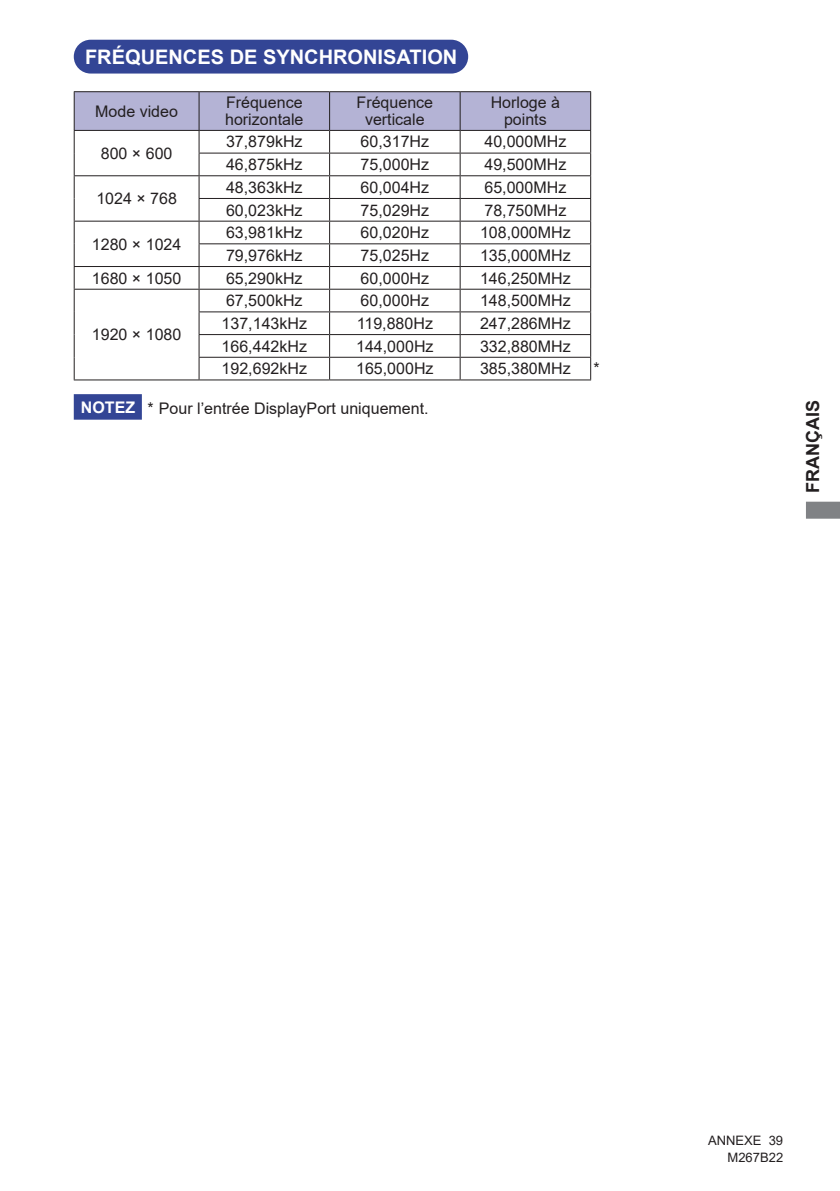
<style>
.page{position:relative;width:840px;height:1191px;background:#fff}
.page>*{position:absolute;margin:0;border:0;box-sizing:border-box;transform-origin:0 0}
.t1{font:700 20px "Arial";color:#fff}
.t2{font:700 18px "Arial";color:#231f20}
.t3{font:16px/17px "Arial";color:#231f20;text-align:center}
.t4{font:13px/17.2px "Arial";color:#231f20;text-align:right}
.s1{font-weight:700;color:#fff}
</style>
<div class="page">
<svg style="left:806px;top:502px;width:33px;height:16px"></svg>
<hr style="left:74px;top:91px;width:125px;height:1px;background:#231f20">
<hr style="left:199px;top:91px;width:130px;height:1px;background:#231f20">
<hr style="left:329px;top:91px;width:131px;height:1px;background:#231f20">
<hr style="left:460px;top:91px;width:130px;height:1px;background:#231f20">
<svg style="left:74px;top:92px;width:517px;height:287px"></svg>
<hr style="left:74px;top:379px;width:125px;height:1px;background:#231f20">
<hr style="left:199px;top:379px;width:130px;height:1px;background:#231f20">
<hr style="left:329px;top:379px;width:131px;height:1px;background:#231f20">
<hr style="left:460px;top:379px;width:130px;height:1px;background:#231f20">
<div style="left:75px;top:41px;width:392px;height:32px;background:#334595;border-radius:16px"></div>
<div style="left:74px;top:40px;width:394px;height:34px;border:2px solid #334595;border-radius:16px"></div>
<div style="left:74px;top:394px;width:68px;height:26px;background:#334595;border:2px solid #334595"></div>
<p class="t1" style="left:85px;top:43px;width:373px">FRÉQUENCES DE SYNCHRONISATION</p>
<p class="t3" style="left:95px;top:103px;width:84px">Mode video</p>
<p class="t3" style="left:225px;top:94px;width:80px;text-align:left">Fréquence horizontale</p>
<p class="t3" style="left:356px;top:94px;width:78px">Fréquence verticale</p>
<p class="t3" style="left:490px;top:94px;width:71px">Horloge à points</p>
<p class="t3" style="left:101px;top:145px;width:73px">800 × 600</p>
<p class="t3" style="left:226px;top:133px;width:78px">37,879kHz</p>
<p class="t3" style="left:360px;top:133px;width:70px">60,317Hz</p>
<p class="t3" style="left:484px;top:133px;width:83px">40,000MHz</p>
<p class="t3" style="left:226px;top:156px;width:78px">46,875kHz</p>
<p class="t3" style="left:360px;top:156px;width:70px">75,000Hz</p>
<p class="t3" style="left:484px;top:156px;width:83px">49,500MHz</p>
<p class="t3" style="left:96px;top:190px;width:82px">1024 × 768</p>
<p class="t3" style="left:92px;top:235px;width:91px">1280 × 1024</p>
<p class="t3" style="left:226px;top:179px;width:78px">48,363kHz</p>
<p class="t3" style="left:360px;top:179px;width:70px">60,004Hz</p>
<p class="t3" style="left:484px;top:179px;width:83px">65,000MHz</p>
<p class="t3" style="left:226px;top:201px;width:78px">60,023kHz</p>
<p class="t3" style="left:360px;top:201px;width:70px">75,029Hz</p>
<p class="t3" style="left:484px;top:201px;width:83px">78,750MHz</p>
<p class="t3" style="left:226px;top:224px;width:78px">63,981kHz</p>
<p class="t3" style="left:360px;top:224px;width:70px">60,020Hz</p>
<p class="t3" style="left:479px;top:224px;width:92px">108,000MHz</p>
<p class="t3" style="left:226px;top:247px;width:78px">79,976kHz</p>
<p class="t3" style="left:360px;top:247px;width:70px">75,025Hz</p>
<p class="t3" style="left:479px;top:247px;width:92px">135,000MHz</p>
<p class="t3" style="left:92px;top:269px;width:91px">1680 × 1050</p>
<p class="t3" style="left:226px;top:269px;width:78px">65,290kHz</p>
<p class="t3" style="left:360px;top:269px;width:70px">60,000Hz</p>
<p class="t3" style="left:479px;top:269px;width:92px">146,250MHz</p>
<p class="t3" style="left:92px;top:326px;width:91px">1920 × 1080</p>
<p class="t3" style="left:226px;top:292px;width:78px">67,500kHz</p>
<p class="t3" style="left:360px;top:292px;width:70px">60,000Hz</p>
<p class="t3" style="left:479px;top:292px;width:92px">148,500MHz</p>
<p class="t3" style="left:221px;top:315px;width:87px">137,143kHz</p>
<p class="t3" style="left:356px;top:315px;width:78px">119,880Hz</p>
<p class="t3" style="left:479px;top:315px;width:92px">247,286MHz</p>
<p class="t3" style="left:221px;top:337px;width:87px">166,442kHz</p>
<p class="t3" style="left:356px;top:337px;width:79px">144,000Hz</p>
<p class="t3" style="left:479px;top:337px;width:92px">332,880MHz</p>
<p class="t3" style="left:221px;top:360px;width:87px">192,692kHz</p>
<p class="t3" style="left:356px;top:360px;width:79px">165,000Hz</p>
<p class="t3" style="left:479px;top:360px;width:92px">385,380MHz</p>
<p class="t3" style="left:593px;top:360px;width:8px">*</p>
<p class="t3" style="left:81px;top:400px;width:349px"><span class="s1">NOTEZ</span> * Pour l’entrée DisplayPort uniquement.</p>
<p class="t2" style="left:799px;top:493px;width:94px;rotate:-90deg">FRANÇAIS</p>
<p class="t4" style="left:707px;top:1131px;width:77px">ANNEXE 39<br>M267B22</p>
</div>
